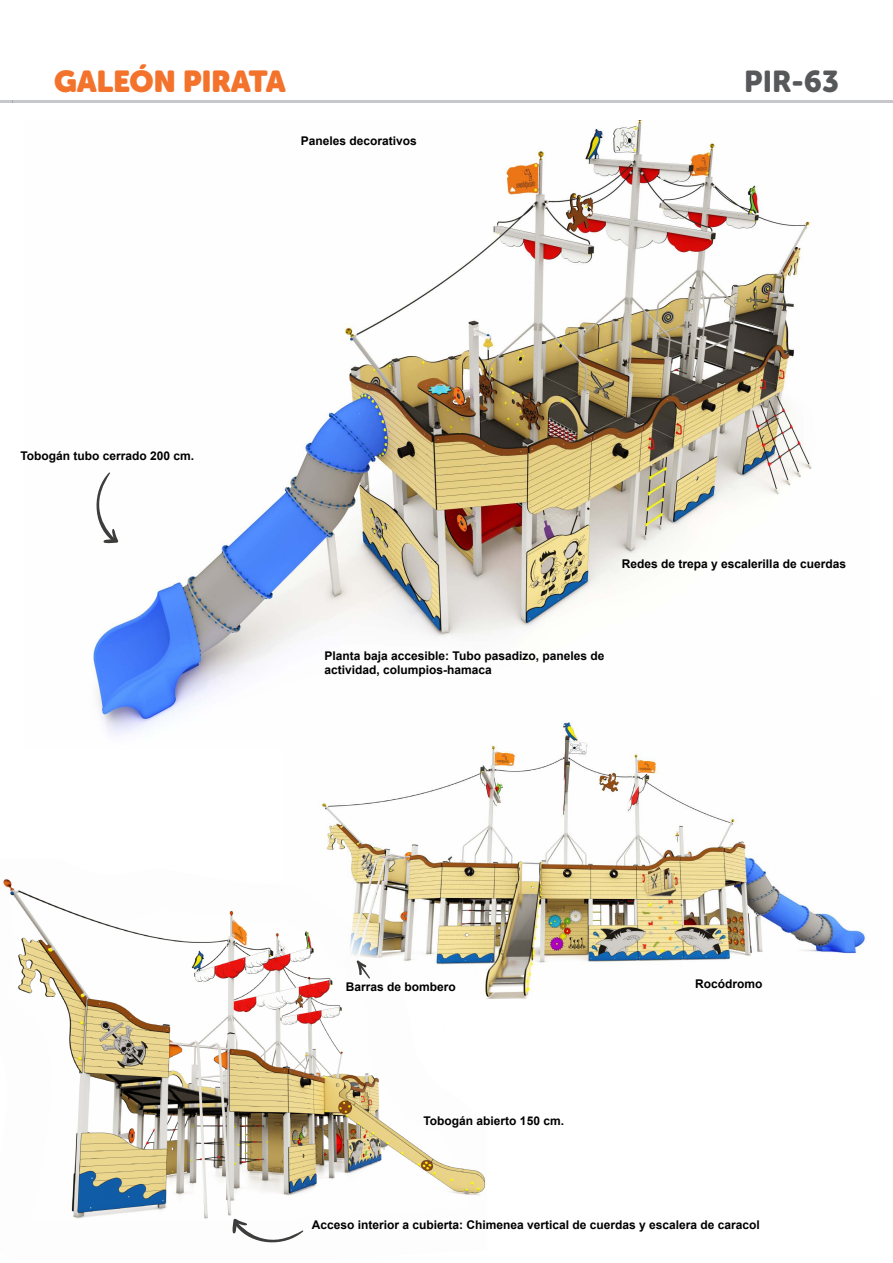
<style>
.page{position:relative;width:893px;height:1263px;background:#fff}
.page>*{position:absolute;margin:0;border:0;box-sizing:border-box;transform-origin:0 0}
.t1{font:30px "Museo Sans Rounded";color:#f3732d}
.t2{font:30px "Museo Sans Rounded 900";color:#57585a}
.t3{font:700 12px/14.4px "Arial";color:#000}
</style>
<div class="page">
<svg style="left:0;top:100px;width:13px;height:3px"></svg>
<img style="left:92px;top:120px;width:720px;height:616px">
<hr style="left:13px;top:100px;width:880px;height:3px;background:#8e9099">
<img style="left:284px;top:695px;width:583px;height:304px">
<img style="left:3px;top:859px;width:484px;height:360px">
<svg style="left:92px;top:472px;width:27px;height:72px"></svg>
<svg style="left:232px;top:1218px;width:72px;height:25px"></svg>
<svg style="left:356px;top:960px;width:14px;height:19px"></svg>
<p class="t1" style="left:54px;top:64px;width:234px">GALEÓN PIRATA</p>
<p class="t2" style="left:744px;top:64px;width:96px">PIR-63</p>
<p class="t3" style="left:301px;top:134px;width:118px">Paneles decorativos</p>
<p class="t3" style="left:20px;top:448px;width:175px">Tobogán tubo cerrado 200 cm.</p>
<p class="t3" style="left:622px;top:556px;width:226px">Redes de trepa y escalerilla de cuerdas</p>
<p class="t3" style="left:325px;top:649px;width:281px">Planta baja accesible: Tubo pasadizo, paneles de actividad, columpios-hamaca</p>
<p class="t3" style="left:346px;top:979px;width:112px">Barras de bombero</p>
<p class="t3" style="left:423px;top:1114px;width:142px">Tobogán abierto 150 cm.</p>
<p class="t3" style="left:695px;top:977px;width:69px">Rocódromo</p>
<p class="t3" style="left:312px;top:1218px;width:450px">Acceso interior a cubierta: Chimenea vertical de cuerdas y escalera de caracol</p>
</div>
